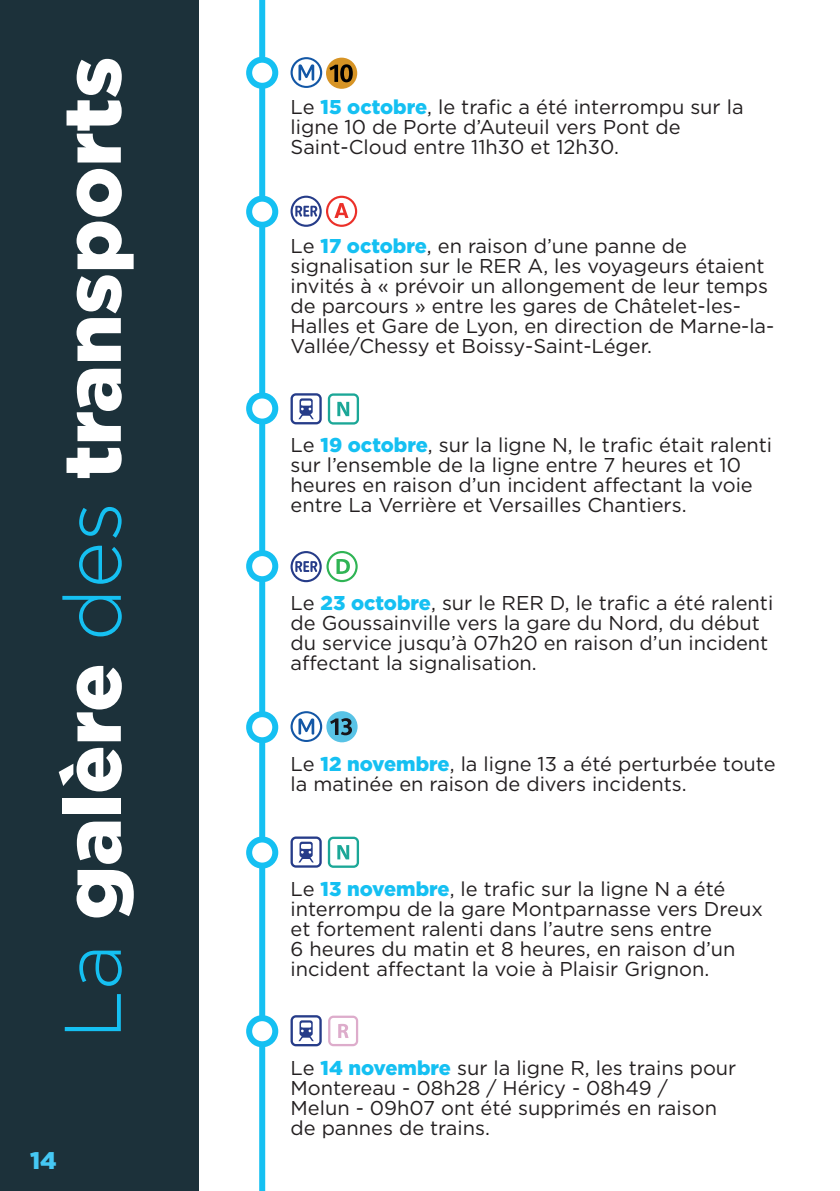
<style>
.page{position:relative;width:840px;height:1191px;background:#fff}
.page>*{position:absolute;margin:0;border:0;box-sizing:border-box;transform-origin:0 0}
.t1{font:900 80px "Gotham";color:#fff}
.t2{font:900 24px "Gotham";color:#45c8f4}
.t3{font:20px/20px "Gotham";color:#231f20}
.s1{font-weight:300;color:#15c0f2}
.s2{font-weight:900;color:#15c0f2}
</style>
<div class="page">
<div style="left:0;top:0;width:198px;height:1191px;background:#1c313a"></div>
<div style="left:259px;top:0;width:6px;height:1191px;background:#15c0f2"></div>
<div style="left:249px;top:60px;width:26px;height:26px;background:#fff;border-radius:50%"></div>
<div style="left:246px;top:57px;width:32px;height:32px;border:6px solid #15c0f2;border-radius:50%"></div>
<svg style="left:290px;top:57px;width:32px;height:31px"></svg>
<div style="left:326px;top:58px;width:31px;height:31px;background:#d79425;border-radius:50%"></div>
<svg style="left:329px;top:64px;width:23px;height:18px"></svg>
<div style="left:249px;top:199px;width:26px;height:26px;background:#fff;border-radius:50%"></div>
<div style="left:246px;top:196px;width:32px;height:32px;border:6px solid #15c0f2;border-radius:50%"></div>
<svg style="left:326px;top:196px;width:31px;height:31px"></svg>
<div style="left:328px;top:198px;width:27px;height:27px;background:#fff;border-radius:50%"></div>
<svg style="left:334px;top:203px;width:14px;height:15px"></svg>
<svg style="left:290px;top:196px;width:31px;height:31px"></svg>
<svg style="left:249px;top:395px;width:26px;height:26px"></svg>
<div style="left:246px;top:392px;width:32px;height:32px;border:6px solid #15c0f2;border-radius:50%"></div>
<svg style="left:290px;top:393px;width:31px;height:31px"></svg>
<div style="left:293px;top:395px;width:26px;height:27px;background:#fff;border-radius:3px"></div>
<svg style="left:298px;top:398px;width:15px;height:21px"></svg>
<svg style="left:327px;top:393px;width:32px;height:31px"></svg>
<div style="left:330px;top:396px;width:26px;height:26px;background:#fff;border-radius:3px"></div>
<svg style="left:337px;top:402px;width:12px;height:14px"></svg>
<div style="left:249px;top:553px;width:26px;height:26px;background:#fff;border-radius:50%"></div>
<div style="left:246px;top:550px;width:32px;height:32px;border:6px solid #15c0f2;border-radius:50%"></div>
<svg style="left:290px;top:551px;width:31px;height:31px"></svg>
<svg style="left:326px;top:551px;width:31px;height:31px"></svg>
<div style="left:328px;top:553px;width:27px;height:27px;background:#fff;border-radius:50%"></div>
<svg style="left:336px;top:559px;width:14px;height:15px"></svg>
<div style="left:249px;top:714px;width:26px;height:26px;background:#fff;border-radius:50%"></div>
<div style="left:246px;top:711px;width:32px;height:32px;border:6px solid #15c0f2;border-radius:50%"></div>
<svg style="left:290px;top:711px;width:32px;height:31px"></svg>
<div style="left:326px;top:711px;width:31px;height:31px;background:#58c3e6;border-radius:50%"></div>
<svg style="left:330px;top:718px;width:22px;height:17px"></svg>
<svg style="left:249px;top:839px;width:26px;height:26px"></svg>
<div style="left:246px;top:836px;width:32px;height:32px;border:6px solid #15c0f2;border-radius:50%"></div>
<svg style="left:290px;top:836px;width:31px;height:31px"></svg>
<div style="left:293px;top:839px;width:26px;height:26px;background:#fff;border-radius:3px"></div>
<svg style="left:299px;top:841px;width:14px;height:21px"></svg>
<svg style="left:327px;top:836px;width:32px;height:32px"></svg>
<div style="left:330px;top:839px;width:26px;height:26px;background:#fff;border-radius:3px"></div>
<svg style="left:337px;top:845px;width:12px;height:14px"></svg>
<div style="left:249px;top:1018px;width:26px;height:26px;background:#fff;border-radius:50%"></div>
<div style="left:246px;top:1015px;width:32px;height:32px;border:6px solid #15c0f2;border-radius:50%"></div>
<svg style="left:290px;top:1015px;width:31px;height:31px"></svg>
<div style="left:293px;top:1017px;width:26px;height:27px;background:#fff;border-radius:3px"></div>
<svg style="left:298px;top:1020px;width:15px;height:21px"></svg>
<div style="left:328px;top:1015px;width:30px;height:31px;background:#ddaccb;border-radius:5px"></div>
<div style="left:330px;top:1018px;width:26px;height:26px;background:#fff;border-radius:3px"></div>
<svg style="left:338px;top:1023px;width:10px;height:15px"></svg>
<h1 class="t1" style="left:37px;top:1039px;width:984px;rotate:-90deg"><span class="s1">La</span> galère <span class="s1">des</span> transports</h1>
<p class="t2" style="left:30px;top:1143px;width:28px">14</p>
<p class="t3" style="left:290px;top:96px;width:454px">Le <span class="s2">15 octobre</span>, le trafic a été interrompu sur la ligne 10 de Porte d’Auteuil vers Pont de<br>Saint-Cloud entre 11h30 et 12h30.</p>
<p class="t3" style="left:290px;top:235px;width:485px">Le <span class="s2">17 octobre</span>, en raison d’une panne de signalisation sur le RER A, les voyageurs étaient invités à « prévoir un allongement de leur temps de parcours » entre les gares de Châtelet-les-Halles et Gare de Lyon, en direction de Marne-la-Vallée/Chessy et Boissy-Saint-Léger.</p>
<p class="t3" style="left:290px;top:435px;width:483px">Le <span class="s2">19 octobre</span>, sur la ligne N, le trafic était ralenti sur l’ensemble de la ligne entre 7 heures et 10 heures en raison d’un incident affectant la voie entre La Verrière et Versailles Chantiers.</p>
<p class="t3" style="left:290px;top:592px;width:484px">Le <span class="s2">23 octobre</span>, sur le RER D, le trafic a été ralenti de Goussainville vers la gare du Nord, du début du service jusqu’à 07h20 en raison d’un incident affectant la signalisation.</p>
<p class="t3" style="left:290px;top:753px;width:486px">Le <span class="s2">12 novembre</span>, la ligne 13 a été perturbée toute la matinée en raison de divers incidents.</p>
<p class="t3" style="left:290px;top:878px;width:473px">Le <span class="s2">13 novembre</span>, le trafic sur la ligne N a été interrompu de la gare Montparnasse vers Dreux et fortement ralenti dans l’autre sens entre<br>6 heures du matin et 8 heures, en raison d’un incident affectant la voie à Plaisir Grignon.</p>
<p class="t3" style="left:290px;top:1057px;width:447px">Le <span class="s2">14 novembre</span> sur la ligne R, les trains pour Montereau - 08h28 / Héricy - 08h49 /<br>Melun - 09h07 ont été supprimés en raison de pannes de trains.</p>
</div>
